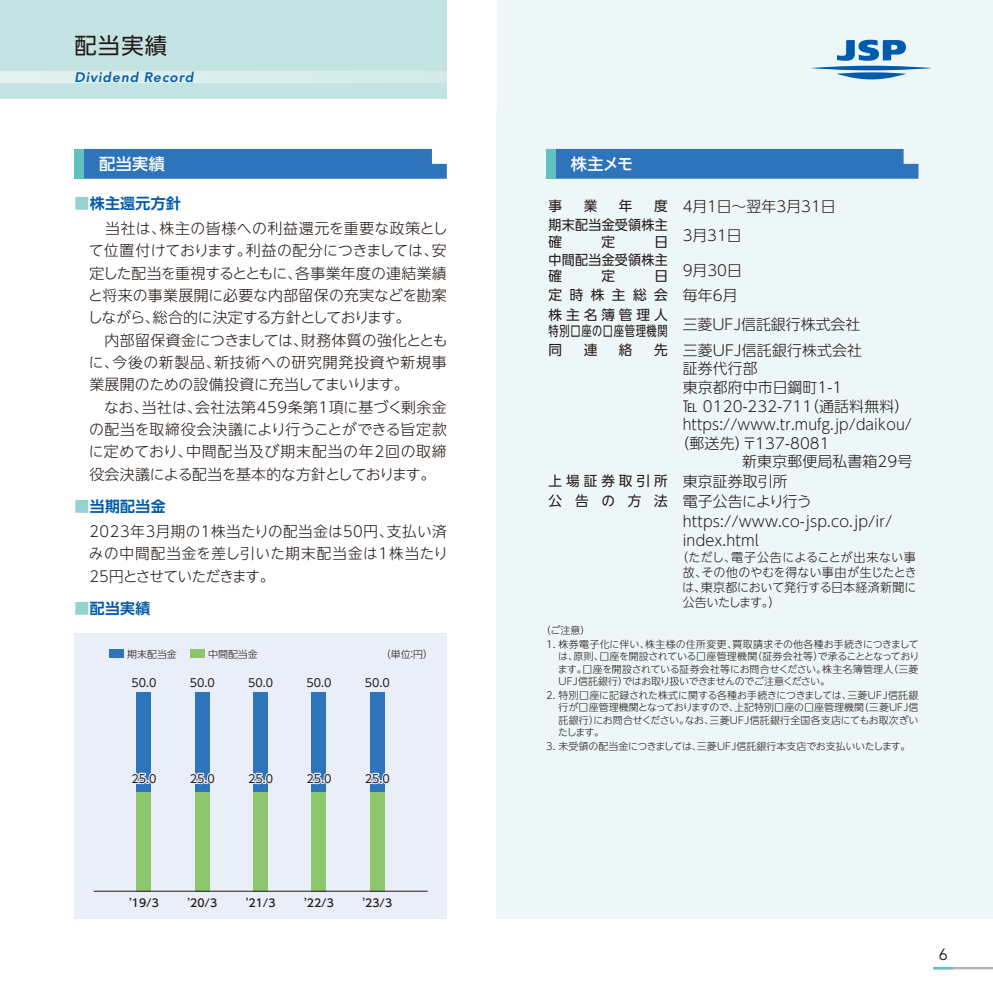
<style>
.page{position:relative;width:993px;height:993px;background:#fff}
.page>*{position:absolute;margin:0;border:0;box-sizing:border-box;transform-origin:0 0}
.t1{font:22.4px "UD Shin Go NT Pro";color:#231916}
.t2{font:500 16.1px "UD Shin Go NT Pro";letter-spacing:.02em;color:#fff}
.t3{font:16.1px "Avenir";color:#231916}
.t4{font:300 14.88px/22.4px "UD Shin Go NT Pro";letter-spacing:.01em;color:#231916}
.t5{font:300 14.88px "UD Shin Go NT Pro";letter-spacing:.01em;color:#231916;scale:.95 1}
.t6{font:700 14.88px "UD Shin Go NT Pro De";letter-spacing:.025em;color:#005bac}
.t7{font:13.65px/19.8px "UD Shin Go NT Pro";letter-spacing:.29em;color:#231916}
.t8{font:13.65px/16.1px "UD Shin Go NT Pro";letter-spacing:.025em;color:#231916;scale:.95 1}
.t9{font:italic 800 13.65px "Avenir";letter-spacing:.07em;color:#005bac}
.t10{font:300 12.42px/14.9px "UD Shin Go NT Pro";letter-spacing:-.015em;color:#231916;text-align:justify}
.t11{font:11.2px "UD Shin Go NT Pro";color:#231916}
.t12{font:500 10.85px "UD Shin Go NT Pro";color:#231916}
.t13{font:300 9.97px/12.4px "UD Shin Go NT Pro";color:#231916;text-align:justify}
.t14{font:300 9.97px/13.7px "UD Shin Go NT Pro";letter-spacing:.02em;color:#231916}
.s1{font-family:"UD Shin Go NT Pro";font-weight:500;color:#95d2cf}
.s2{font-weight:400;font-size:13.65px}
.s3{font-weight:300;font-size:14.88px}
.s4{font-family:"Hiragino UD Sans Std W5";font-weight:400}
</style>
<div class="page">
<div style="left:0;top:0;width:992px;height:99px;background:#bde2df"></div>
<div style="left:0;top:71px;width:992px;height:12px;background:#daeeed"></div>
<div style="left:496px;top:0;width:496px;height:918px;background:#eef7f7"></div>
<div style="left:84px;top:149px;width:362px;height:30px;background:#2d74bb"></div>
<div style="left:556px;top:149px;width:362px;height:30px;background:#2d74bb"></div>
<svg style="left:812px;top:40px;width:118px;height:39px"></svg>
<hr style="left:933px;top:966px;width:59px;height:3px;background:#b5b5b6">
<hr style="left:933px;top:966px;width:19px;height:3px;background:#61c1be">
<div style="left:74px;top:632px;width:372px;height:286px;background:#eaeef8"></div>
<div style="left:136px;top:692px;width:15px;height:198px;background:#2d74bb"></div>
<div style="left:195px;top:692px;width:15px;height:198px;background:#2d74bb"></div>
<div style="left:253px;top:692px;width:15px;height:198px;background:#2d74bb"></div>
<div style="left:109px;top:649px;width:14px;height:8px;background:#2d74bb"></div>
<div style="left:189px;top:649px;width:15px;height:8px;background:#8dc66d"></div>
<div style="left:136px;top:791px;width:15px;height:99px;background:#8dc66d"></div>
<div style="left:195px;top:791px;width:15px;height:99px;background:#8dc66d"></div>
<div style="left:253px;top:791px;width:15px;height:99px;background:#8dc66d"></div>
<svg style="left:136px;top:772px;width:15px;height:13px"></svg>
<svg style="left:195px;top:772px;width:15px;height:13px"></svg>
<svg style="left:253px;top:772px;width:15px;height:13px"></svg>
<div style="left:311px;top:692px;width:15px;height:198px;background:#2d74bb"></div>
<div style="left:311px;top:791px;width:15px;height:99px;background:#8dc66d"></div>
<svg style="left:311px;top:772px;width:15px;height:13px"></svg>
<div style="left:370px;top:692px;width:14px;height:198px;background:#2d74bb"></div>
<div style="left:370px;top:791px;width:14px;height:99px;background:#8dc66d"></div>
<svg style="left:370px;top:771px;width:15px;height:14px"></svg>
<hr style="left:94px;top:890px;width:333px;height:1px;background:#231916">
<div style="left:446px;top:0;width:50px;height:109px;background:#fff"></div>
<div style="left:74px;top:149px;width:10px;height:30px;background:#61c1be"></div>
<div style="left:546px;top:149px;width:10px;height:30px;background:#61c1be"></div>
<h1 class="t1" style="left:74px;top:28px;width:94px">配当実績</h1>
<p class="t9" style="left:74px;top:69px;width:120px">Dividend Record</p>
<p class="t2" style="left:99px;top:151px;width:67px">配当実績</p>
<p class="t2" style="left:570px;top:151px;width:64px">株主メモ</p>
<p class="t6" style="left:74px;top:191px;width:108px"><span class="s1">■</span>株主還元方針</p>
<p class="t4" style="left:88px;top:216px;width:361px">　当社は、株主の皆様への利益還元を重要な政策として位置付けております。利益の配分につきましては、安定した配当を重視するとともに、各事業年度の連結業績と将来の事業展開に必要な内部留保の充実などを勘案しながら、総合的に決定する方針としております。<br>　内部留保資金につきましては、財務体質の強化とともに、今後の新製品、新技術への研究開発投資や新規事業展開のための設備投資に充当してまいります。<br>　なお、当社は、会社法第459条第1項に基づく剰余金の配当を取締役会決議により行うことができる旨定款に定めており、中間配当及び期末配当の年2回の取締役会決議による配当を基本的な方針としております。</p>
<p class="t6" style="left:74px;top:494px;width:93px"><span class="s1">■</span>当期配当金</p>
<p class="t4" style="left:89px;top:519px;width:360px;text-align:justify">2023年3月期の1株当たりの配当金は50円、支払い済みの中間配当金を差し引いた期末配当金は1株当たり25円とさせていただきます。</p>
<p class="t6" style="left:74px;top:596px;width:77px"><span class="s1">■</span>配当実績</p>
<p class="t13" style="left:127px;top:647px;width:51px">期末配当金</p>
<p class="t13" style="left:208px;top:647px;width:51px">中間配当金</p>
<p class="t13" style="left:381px;top:647px;width:54px">（単位：円）</p>
<p class="t11" style="left:131px;top:673px;width:27px">50.0</p>
<p class="t11" style="left:306px;top:673px;width:27px">50.0</p>
<p class="t11" style="left:364px;top:673px;width:27px">50.0</p>
<p class="t11" style="left:190px;top:673px;width:27px">50.0</p>
<p class="t11" style="left:248px;top:673px;width:27px">50.0</p>
<p class="t11" style="left:131px;top:769px;width:27px">25.0</p>
<p class="t11" style="left:190px;top:769px;width:27px">25.0</p>
<p class="t11" style="left:248px;top:769px;width:27px">25.0</p>
<p class="t11" style="left:306px;top:769px;width:27px">25.0</p>
<p class="t11" style="left:364px;top:769px;width:27px">25.0</p>
<p class="t7" style="left:548px;top:195px;width:15px">事</p>
<p class="t7" style="left:583px;top:195px;width:15px">業</p>
<p class="t7" style="left:618px;top:195px;width:15px">年</p>
<p class="t4" style="left:654px;top:194px;width:183px"><span class="s2">度</span> 4月1日〜翌年3月31日</p>
<p class="t8" style="left:548px;top:217px;width:127px">期末配当金受領株主確</p>
<p class="t7" style="left:601px;top:231px;width:15px">定</p>
<p class="t4" style="left:654px;top:223px;width:89px"><sub>日</sub> 3月31日</p>
<p class="t8" style="left:548px;top:251px;width:127px">中間配当金受領株主確</p>
<p class="t7" style="left:601px;top:266px;width:15px">定</p>
<p class="t4" style="left:654px;top:258px;width:89px"><sub>日</sub> 9月30日</p>
<p class="t7" style="left:548px;top:284px;width:190px">定時株主総会 <span class="s3">毎年6月</span>株主名簿管理人</p>
<p class="t4" style="left:548px;top:313px;width:313px"><sub>特別口座の口座管理機関</sub> 三菱UFJ信託銀行株式会社</p>
<p class="t7" style="left:548px;top:339px;width:15px">同</p>
<p class="t7" style="left:583px;top:339px;width:15px">連</p>
<p class="t7" style="left:618px;top:339px;width:15px">絡</p>
<p class="t4" style="left:654px;top:338px;width:209px"><span class="s2">先</span> 三菱UFJ信託銀行株式会社</p>
<p class="t4" style="left:682px;top:357px;width:77px">証券代行部</p>
<p class="t4" style="left:682px;top:375px;width:161px">東京都府中市日鋼町1-1</p>
<p class="t4" style="left:682px;top:394px;width:228px">℡ 0120-232-711（通話料無料）</p>
<p class="t5" style="left:682px;top:412px;width:243px">https://www.tr.mufg.jp/daikou/</p>
<p class="t4" style="left:674px;top:431px;width:157px">（郵送先）〒137-8081</p>
<p class="t4" style="left:742px;top:450px;width:172px">新東京郵便局私書箱29号</p>
<p class="t7" style="left:548px;top:470px;width:241px">上場証券取引所 <span class="s3">東京証券取引所</span></p>
<p class="t4" style="left:682px;top:491px;width:211px;line-height:19.2px;text-indent:-134px"><span class="s2">公 告 の 方 法</span> 電子公告により行うhttps://www.co-jsp.co.jp/ir/ index.html</p>
<p class="t10" style="left:682px;top:549px;width:236px;text-indent:-6px">（ただし、電子公告によることが出来ない事故、その他のやむを得ない事由が生じたときは、東京都において発行する日本経済新聞に公告いたします。）</p>
<p class="t14" style="left:546px;top:623px;width:374px;text-indent:-5px">（ご注意）<br>1．株券電子化に伴い、株主様の住所変更、買取請求その他各種お手続きにつきまして</p>
<p class="t13" style="left:557px;top:649px;width:363px">は、原則、口座を開設されている口座管理機関（証券会社等）で承ることとなっております。口座を開設されている証券会社等にお問合せください。株主名簿管理人（三菱UFJ信託銀行）ではお取り扱いできませんのでご注意ください。</p>
<p class="t13" style="left:558px;top:688px;width:362px;text-indent:-12px">2．特別口座に記録された株式に関する各種お手続きにつきましては、三菱UFJ信託銀行が口座管理機関となっておりますので、上記特別口座の口座管理機関（三菱UFJ信託銀行）にお問合せください。なお、三菱UFJ信託銀行全国各支店にてもお取次ぎいたします。</p>
<p class="t13" style="left:546px;top:739px;width:366px">3．未受領の配当金につきましては、三菱UFJ信託銀行本支店でお支払いいたします。</p>
<p class="t12" style="left:129px;top:894px;width:31px"><span class="s4">ʼ</span>19/3</p>
<p class="t12" style="left:187px;top:894px;width:31px"><span class="s4">ʼ</span>20/3</p>
<p class="t12" style="left:246px;top:894px;width:31px"><span class="s4">ʼ</span>21/3</p>
<p class="t12" style="left:304px;top:894px;width:31px"><span class="s4">ʼ</span>22/3</p>
<p class="t12" style="left:362px;top:894px;width:31px"><span class="s4">ʼ</span>23/3</p>
<p class="t3" style="left:938px;top:944px;width:10px">6</p>
</div>
